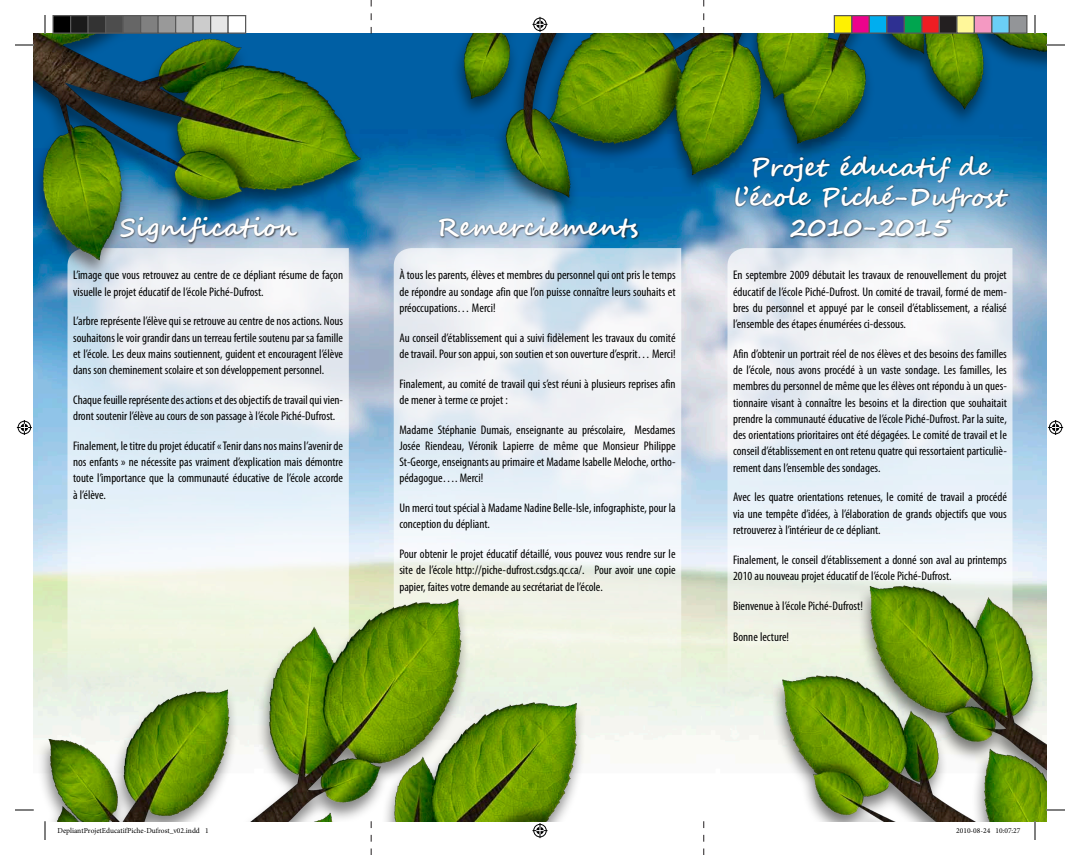
<style>
.page{position:relative;width:1080px;height:855px;background:#fff}
.page>*{position:absolute;margin:0;border:0;box-sizing:border-box;transform-origin:0 0}
.texte_general{font:700 25px/30.1px "Segoe Script";letter-spacing:-.01em;color:#fff;text-align:center}
.texte_general-2{font:condensed 12.5px/16.2px "Myriad Pro";color:#000;text-align:justify}
.t1{font:7.5px "Minion Pro";color:#000}
</style>
<div class="page">
<img style="left:34px;top:34px;width:1012px;height:787px">
<svg style="left:727px;top:248px;width:285px;height:460px"></svg>
<svg style="left:394px;top:248px;width:287px;height:460px"></svg>
<svg style="left:68px;top:248px;width:281px;height:460px"></svg>
<div style="left:735px;top:155px;width:276px;height:84px;background:#231f20;opacity:.75"></div>
<div style="left:439px;top:217px;width:201px;height:23px;background:#231f20;opacity:.75"></div>
<div style="left:120px;top:216px;width:180px;height:29px;background:#231f20;opacity:.75"></div>
<svg style="left:704px;top:0;width:1px;height:34px"></svg>
<svg style="left:704px;top:821px;width:1px;height:34px"></svg>
<svg style="left:371px;top:0;width:1px;height:34px"></svg>
<svg style="left:371px;top:821px;width:1px;height:34px"></svg>
<svg style="left:15px;top:44px;width:19px;height:2px"></svg>
<svg style="left:1046px;top:44px;width:19px;height:2px"></svg>
<svg style="left:15px;top:809px;width:19px;height:2px"></svg>
<svg style="left:1046px;top:809px;width:19px;height:2px"></svg>
<svg style="left:44px;top:15px;width:2px;height:19px"></svg>
<svg style="left:44px;top:821px;width:2px;height:19px"></svg>
<svg style="left:1034px;top:15px;width:2px;height:19px"></svg>
<svg style="left:1034px;top:821px;width:2px;height:19px"></svg>
<svg style="left:532px;top:17px;width:16px;height:15px"></svg>
<svg style="left:532px;top:823px;width:16px;height:15px"></svg>
<svg style="left:17px;top:420px;width:15px;height:15px"></svg>
<svg style="left:1048px;top:420px;width:15px;height:15px"></svg>
<div style="left:53px;top:16px;width:18px;height:17px;background:#000"></div>
<div style="left:52px;top:15px;width:19px;height:19px;border:1px solid #595959"></div>
<div style="left:71px;top:16px;width:17px;height:17px;background:#1a1a1a"></div>
<div style="left:70px;top:15px;width:19px;height:19px;border:1px solid #595959"></div>
<div style="left:88px;top:16px;width:18px;height:17px;background:#333"></div>
<div style="left:88px;top:15px;width:18px;height:19px;border:1px solid #595959"></div>
<div style="left:106px;top:16px;width:17px;height:17px;background:#4d4d4d"></div>
<div style="left:105px;top:15px;width:19px;height:19px;border:1px solid #595959"></div>
<div style="left:123px;top:16px;width:18px;height:17px;background:#666"></div>
<div style="left:122px;top:15px;width:19px;height:19px;border:1px solid #595959"></div>
<div style="left:141px;top:16px;width:17px;height:17px;background:#808080"></div>
<div style="left:140px;top:15px;width:19px;height:19px;border:1px solid #595959"></div>
<div style="left:158px;top:16px;width:18px;height:17px;background:#999"></div>
<div style="left:158px;top:15px;width:18px;height:19px;border:1px solid #595959"></div>
<div style="left:176px;top:16px;width:17px;height:17px;background:#b3b3b3"></div>
<div style="left:175px;top:15px;width:19px;height:19px;border:1px solid #595959"></div>
<div style="left:193px;top:16px;width:18px;height:17px;background:#ccc"></div>
<div style="left:192px;top:15px;width:19px;height:19px;border:1px solid #595959"></div>
<div style="left:211px;top:16px;width:17px;height:17px;background:#e6e6e6"></div>
<div style="left:210px;top:15px;width:19px;height:19px;border:1px solid #595959"></div>
<div style="left:228px;top:15px;width:18px;height:19px;border:1px solid #595959"></div>
<div style="left:834px;top:16px;width:18px;height:17px;background:#fff101"></div>
<div style="left:834px;top:15px;width:18px;height:19px;border:1px solid #595959"></div>
<div style="left:852px;top:16px;width:17px;height:17px;background:#ed028c"></div>
<div style="left:851px;top:15px;width:19px;height:19px;border:1px solid #595959"></div>
<div style="left:869px;top:16px;width:18px;height:17px;background:#00aeef"></div>
<div style="left:869px;top:15px;width:19px;height:19px;border:1px solid #595959"></div>
<div style="left:887px;top:16px;width:17px;height:17px;background:#2e3092"></div>
<div style="left:886px;top:15px;width:19px;height:19px;border:1px solid #595959"></div>
<div style="left:904px;top:16px;width:18px;height:17px;background:#00a54f"></div>
<div style="left:904px;top:15px;width:18px;height:19px;border:1px solid #595959"></div>
<div style="left:922px;top:16px;width:17px;height:17px;background:#ee1d23"></div>
<div style="left:921px;top:15px;width:19px;height:19px;border:1px solid #595959"></div>
<div style="left:939px;top:16px;width:18px;height:17px;background:#231f20"></div>
<div style="left:939px;top:15px;width:19px;height:19px;border:1px solid #595959"></div>
<div style="left:957px;top:16px;width:17px;height:17px;background:#fff79a"></div>
<div style="left:956px;top:15px;width:19px;height:19px;border:1px solid #595959"></div>
<div style="left:974px;top:16px;width:18px;height:17px;background:#f499c2"></div>
<div style="left:974px;top:15px;width:18px;height:19px;border:1px solid #595959"></div>
<div style="left:992px;top:16px;width:17px;height:17px;background:#6bcff6"></div>
<div style="left:991px;top:15px;width:19px;height:19px;border:1px solid #595959"></div>
<div style="left:1009px;top:16px;width:18px;height:17px;background:#939598"></div>
<div style="left:1009px;top:15px;width:19px;height:19px;border:1px solid #595959"></div>
<p class="texte_general" style="left:733px;top:152px;width:273px">Projet éducatif de l’école Piché-Dufrost</p>
<p class="texte_general" style="left:120px;top:213px;width:178px">Signification</p>
<p class="texte_general" style="left:437px;top:213px;width:203px">Remerciements</p>
<p class="texte_general" style="left:790px;top:213px;width:162px">2010-2015</p>
<p class="texte_general-2" style="left:73px;top:267px;width:272px">L’image que vous retrouvez au centre de ce dépliant résume de façon visuelle le projet éducatif de l’école Piché-Dufrost.</p>
<p class="texte_general-2" style="left:73px;top:313px;width:272px">L’arbre représente l’élève qui se retrouve au centre de nos actions. Nous souhaitons le voir grandir dans un terreau fertile soutenu par sa famille et l’école. Les deux mains soutiennent, guident et encouragent l’élève dans son cheminement scolaire et son développement personnel.</p>
<p class="texte_general-2" style="left:73px;top:391px;width:271px">Chaque feuille représente des actions et des objectifs de travail qui vien&shy;dront soutenir l’élève au cours de son passage à l’école Piché-Dufrost.</p>
<p class="texte_general-2" style="left:73px;top:437px;width:272px">Finalement, le titre du projet éducatif « Tenir dans nos mains l’avenir de nos enfants » ne nécessite pas vraiment d’explication mais démontre toute l’importance que la communauté éducative de l’école accorde à l’élève.</p>
<p class="texte_general-2" style="left:399px;top:267px;width:278px">À tous les parents, élèves et membres du personnel qui ont pris le temps de répondre au sondage afin que l’on puisse connaître leurs souhaits et préoccupations… Merci!</p>
<p class="texte_general-2" style="left:399px;top:329px;width:278px">Au conseil d’établissement qui a suivi fidèlement les travaux du comité de travail. Pour son appui, son soutien et son ouverture d’esprit… Merci!</p>
<p class="texte_general-2" style="left:399px;top:375px;width:278px">Finalement, au comité de travail qui s’est réuni à plusieurs reprises afin de mener à terme ce projet :</p>
<p class="texte_general-2" style="left:399px;top:421px;width:278px">Madame Stéphanie Dumais, enseignante au préscolaire, Mesdames Josée Riendeau, Véronik Lapierre de même que Monsieur Philippe St-George, enseignants au primaire et Madame Isabelle Meloche, ortho&shy;pédagogue…. Merci!</p>
<p class="texte_general-2" style="left:399px;top:500px;width:278px">Un merci tout spécial à Madame Nadine Belle-Isle, infographiste, pour la conception du dépliant.</p>
<p class="texte_general-2" style="left:399px;top:546px;width:278px">Pour obtenir le projet éducatif détaillé, vous pouvez vous rendre sur le site de l’école http://piche-dufrost.csdgs.qc.ca/. Pour avoir une copie papier, faites votre demande au secrétariat de l’école.</p>
<p class="texte_general-2" style="left:733px;top:267px;width:275px">En septembre 2009 débutait les travaux de renouvellement du projet éducatif de l’école Piché-Dufrost. Un comité de travail, formé de mem&shy;bres du personnel et appuyé par le conseil d’établissement, a réalisé l’ensemble des étapes énumérées ci-dessous.</p>
<p class="texte_general-2" style="left:733px;top:345px;width:275px">Afin d’obtenir un portrait réel de nos élèves et des besoins des familles de l’école, nous avons procédé à un vaste sondage. Les familles, les membres du personnel de même que les élèves ont répondu à un ques&shy;tionnaire visant à connaître les besoins et la direction que souhaitait prendre la communauté éducative de l’école Piché-Dufrost. Par la suite, des orientations prioritaires ont été dégagées. Le comité de travail et le conseil d’établissement en ont retenu quatre qui ressortaient particuliè&shy;rement dans l’ensemble des sondages.</p>
<p class="texte_general-2" style="left:733px;top:489px;width:275px">Avec les quatre orientations retenues, le comité de travail a procédé via une tempête d’idées, à l’élaboration de grands objectifs que vous retrouverez à l’intérieur de ce dépliant.</p>
<p class="texte_general-2" style="left:733px;top:551px;width:275px">Finalement, le conseil d’établissement a donné son aval au printemps<br>2010 au nouveau projet éducatif de l’école Piché-Dufrost.</p>
<p class="texte_general-2" style="left:733px;top:597px;width:131px">Bienvenue à l’école Piché-Dufrost!</p>
<p class="texte_general-2" style="left:733px;top:628px;width:57px">Bonne lecture!</p>
<p class="t1" style="left:58px;top:825px;width:153px">DepliantProjetEducatifPiche-Dufrost_v02.indd 1</p>
<p class="t1" style="left:956px;top:825px;width:66px">2010-08-24 10:07:27</p>
</div>
